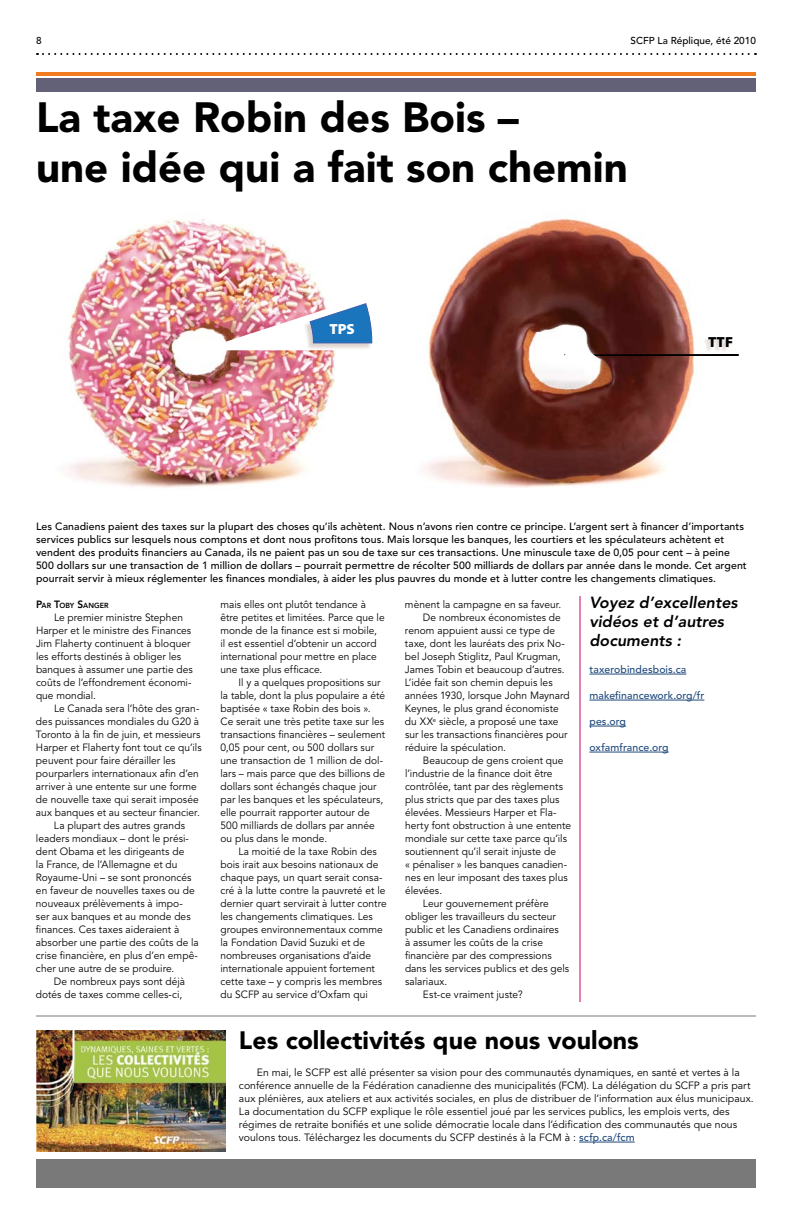
<style>
.page{position:relative;width:792px;height:1224px;background:#fff}
.page>*{position:absolute;margin:0;border:0;box-sizing:border-box;transform-origin:0 0}
.t1{font:900 42px/50.4px "Avenir LT Std";color:#000}
.t2{font:900 25px "Avenir LT Std";color:#000}
.t3{font:italic 800 16px/19.2px "Avenir LT Std";color:#000}
.t4{font:900 14.7px "Myriad Pro";color:#fff}
.t5{font:900 14.7px "Myriad Pro";color:#000}
.t6{font:10.5px/13px "Avenir LT Std";letter-spacing:.005em;color:#000}
.t7{font:500 10.5px/13px "Avenir LT Std";letter-spacing:.01em;color:#000}
.t8{font:500 10.5px "Avenir LT Std";letter-spacing:.01em;color:#1f497d}
.t9{font:500 10px "Avenir LT Std";color:#000}
.t10{font:800 7.3px "Avenir LT Std";letter-spacing:.01em;color:#000}
.s1{font-size:10.5px}
.s2{font-weight:500;color:#1f497d}
</style>
<div class="page">
<div style="left:36px;top:1160px;width:720px;height:28px;background:#797979"></div>
<svg style="left:37px;top:53px;width:719px;height:2px"></svg>
<img style="left:64px;top:219px;width:272px;height:269px">
<img style="left:426px;top:218px;width:274px;height:270px">
<svg style="left:595px;top:355px;width:144px;height:1px"></svg>
<img style="left:302px;top:350px;width:34px;height:2px">
<img style="left:199px;top:284px;width:174px;height:66px">
<img style="left:700px;top:339px;width:34px;height:17px">
<div style="left:563px;top:352px;width:33px;height:11px;background:#fff;border-radius:50%"></div>
<hr style="left:590px;top:674px;width:96px;height:1px;background:#1f497d">
<hr style="left:590px;top:700px;width:114px;height:1px;background:#1f497d">
<hr style="left:590px;top:726px;width:36px;height:1px;background:#1f497d">
<hr style="left:590px;top:752px;width:79px;height:1px;background:#1f497d">
<hr style="left:580px;top:596px;width:1px;height:406px;background:#c6006f">
<hr style="left:36px;top:72px;width:720px;height:4px;background:#f47c20">
<div style="left:36px;top:78px;width:720px;height:14px;background:#626178"></div>
<hr style="left:36px;top:1016px;width:720px;height:1px;background:#797979">
<img style="left:37px;top:1030px;width:189px;height:122px">
<hr style="left:579px;top:1142px;width:56px;height:1px;background:#1f497d">
<p class="t9" style="left:36px;top:34px;width:7px">8</p>
<p class="t9" style="left:631px;top:34px;width:127px">SCFP La Réplique, été 2010</p>
<h1 class="t1" style="left:36px;top:92px;width:593px">La taxe Robin des Bois –<br>une idée qui a fait son chemin</h1>
<h3 class="t4" style="left:329px;top:319px;width:27px">TPS</h3>
<h3 class="t5" style="left:708px;top:332px;width:26px">TTF</h3>
<p class="t7" style="left:36px;top:520px;width:712px">Les Canadiens paient des taxes sur la plupart des choses qu’ils achètent. Nous n’avons rien contre ce principe. L’argent sert à financer d’importants services publics sur lesquels nous comptons et dont nous profitons tous. Mais lorsque les banques, les courtiers et les spéculateurs achètent et vendent des produits financiers au Canada, ils ne paient pas un sou de taxe sur ces transactions. Une minuscule taxe de 0,05 pour cent – à peine 500 dollars sur une transaction de 1 million de dollars – pourrait permettre de récolter 500 milliards de dollars par année dans le monde. Cet argent pourrait servir à mieux réglementer les finances mondiales, à aider les plus pauvres du monde et à lutter contre les changements climatiques.</p>
<p class="t10" style="left:36px;top:601px;width:74px"><span class="s1">P</span>AR <span class="s1">T</span>OBY <span class="s1">S</span>ANGER</p>
<p class="t6" style="left:36px;top:611px;width:158px;text-indent:18px">Le premier ministre Stephen<br>Harper et le ministre des Finances<br>Jim Flaherty continuent à bloquer les efforts destinés à obliger les banques à assumer une partie des coûts de l’effondrement économi&shy;que mondial.</p>
<p class="t6" style="left:54px;top:702px;width:147px">Le Canada sera l’hôte des gran-</p>
<p class="t6" style="left:36px;top:715px;width:165px">des puissances mondiales du G20 à</p>
<p class="t6" style="left:36px;top:728px;width:166px">Toronto à la fin de juin, et messieurs</p>
<p class="t6" style="left:36px;top:741px;width:167px">Harper et Flaherty font tout ce qu’ils</p>
<p class="t6" style="left:36px;top:754px;width:141px">peuvent pour faire dérailler les</p>
<p class="t6" style="left:36px;top:767px;width:164px">pourparlers internationaux afin d’en</p>
<p class="t6" style="left:36px;top:780px;width:162px">arriver à une entente sur une forme</p>
<p class="t6" style="left:36px;top:793px;width:164px">de nouvelle taxe qui serait imposée</p>
<p class="t6" style="left:36px;top:806px;width:165px">aux banques et au secteur financier.</p>
<p class="t6" style="left:54px;top:819px;width:133px">La plupart des autres grands</p>
<p class="t6" style="left:36px;top:832px;width:155px">leaders mondiaux – dont le prési-</p>
<p class="t6" style="left:36px;top:845px;width:150px">dent Obama et les dirigeants de</p>
<p class="t6" style="left:36px;top:858px;width:143px">la France, de l’Allemagne et du</p>
<p class="t6" style="left:36px;top:871px;width:157px">Royaume-Uni – se sont prononcés</p>
<p class="t6" style="left:36px;top:884px;width:160px">en faveur de nouvelles taxes ou de</p>
<p class="t6" style="left:36px;top:897px;width:149px">nouveaux prélèvements à impo-</p>
<p class="t6" style="left:36px;top:910px;width:156px">ser aux banques et au monde des</p>
<p class="t6" style="left:36px;top:923px;width:145px">finances. Ces taxes aideraient à</p>
<p class="t6" style="left:36px;top:936px;width:164px">absorber une partie des coûts de la</p>
<p class="t6" style="left:36px;top:949px;width:164px">crise financière, en plus d’en empê-</p>
<p class="t6" style="left:36px;top:962px;width:140px">cher une autre de se produire.</p>
<p class="t6" style="left:54px;top:975px;width:133px">De nombreux pays sont déjà</p>
<p class="t6" style="left:36px;top:988px;width:148px">dotés de taxes comme celles-ci,</p>
<p class="t6" style="left:220px;top:598px;width:166px">mais elles ont plutôt tendance à être petites et limitées. Parce que le monde de la finance est si mobile,<br>il est essentiel d’obtenir un accord international pour mettre en place une taxe plus efficace.</p>
<p class="t6" style="left:220px;top:676px;width:166px;text-indent:18px">Il y a quelques propositions sur la table, dont la plus populaire a été baptisée « taxe Robin des bois ».<br>Ce serait une très petite taxe sur les transactions financières – seulement 0,05 pour cent, ou 500 dollars sur une transaction de 1 million de dol&shy;lars – mais parce que des billions de dollars sont échangés chaque jour par les banques et les spéculateurs, elle pourrait rapporter autour de 500 milliards de dollars par année ou plus dans le monde.</p>
<p class="t6" style="left:220px;top:845px;width:168px;text-indent:18px">La moitié de la taxe Robin des bois irait aux besoins nationaux de chaque pays, un quart serait consa&shy;cré à la lutte contre la pauvreté et le dernier quart servirait à lutter contre les changements climatiques. Les groupes environnementaux comme la Fondation David Suzuki et de nombreuses organisations d’aide internationale appuient fortement cette taxe – y compris les membres du SCFP au service d’Oxfam qui</p>
<p class="t6" style="left:405px;top:598px;width:158px">mènent la campagne en sa faveur.</p>
<p class="t6" style="left:423px;top:611px;width:139px">De nombreux économistes de</p>
<p class="t6" style="left:405px;top:624px;width:152px">renom appuient aussi ce type de</p>
<p class="t6" style="left:405px;top:637px;width:161px">taxe, dont les lauréats des prix No-</p>
<p class="t6" style="left:405px;top:650px;width:157px">bel Joseph Stiglitz, Paul Krugman,</p>
<p class="t6" style="left:405px;top:663px;width:161px">James Tobin et beaucoup d’autres.</p>
<p class="t6" style="left:405px;top:676px;width:149px">L’idée fait son chemin depuis les</p>
<p class="t6" style="left:405px;top:689px;width:166px">années 1930, lorsque John Maynard</p>
<p class="t6" style="left:405px;top:702px;width:155px">Keynes, le plus grand économiste</p>
<p class="t6" style="left:405px;top:715px;width:155px">du XX<sup>e</sup> siècle, a proposé une taxe</p>
<p class="t6" style="left:405px;top:728px;width:164px">sur les transactions financières pour</p>
<p class="t6" style="left:405px;top:741px;width:103px">réduire la spéculation.</p>
<p class="t6" style="left:423px;top:754px;width:142px">Beaucoup de gens croient que</p>
<p class="t6" style="left:405px;top:767px;width:149px">l’industrie de la finance doit être</p>
<p class="t6" style="left:405px;top:780px;width:160px">contrôlée, tant par des règlements</p>
<p class="t6" style="left:405px;top:793px;width:156px">plus stricts que par des taxes plus</p>
<p class="t6" style="left:405px;top:806px;width:153px">élevées. Messieurs Harper et Fla-</p>
<p class="t6" style="left:405px;top:819px;width:168px">herty font obstruction à une entente</p>
<p class="t6" style="left:405px;top:832px;width:164px">mondiale sur cette taxe parce qu’ils</p>
<p class="t6" style="left:405px;top:845px;width:153px">soutiennent qu’il serait injuste de</p>
<p class="t6" style="left:405px;top:858px;width:164px">« pénaliser » les banques canadien-</p>
<p class="t6" style="left:405px;top:871px;width:164px">nes en leur imposant des taxes plus</p>
<p class="t6" style="left:405px;top:884px;width:39px">élevées.</p>
<p class="t6" style="left:423px;top:897px;width:127px">Leur gouvernement préfère</p>
<p class="t6" style="left:405px;top:910px;width:152px">obliger les travailleurs du secteur</p>
<p class="t6" style="left:405px;top:923px;width:155px">public et les Canadiens ordinaires</p>
<p class="t6" style="left:405px;top:936px;width:140px">à assumer les coûts de la crise</p>
<p class="t6" style="left:405px;top:949px;width:148px">financière par des compressions</p>
<p class="t6" style="left:405px;top:962px;width:166px">dans les services publics et des gels</p>
<p class="t6" style="left:405px;top:975px;width:44px">salariaux.</p>
<p class="t6" style="left:423px;top:988px;width:101px">Est-ce vraiment juste?</p>
<h3 class="t3" style="left:590px;top:593px;width:150px">Voyez d’excellentes vidéos et d’autres documents :</h3>
<p class="t8" style="left:590px;top:663px;width:98px">taxerobindesbois.ca</p>
<p class="t8" style="left:590px;top:689px;width:116px">makefinancework.org/fr</p>
<p class="t8" style="left:590px;top:715px;width:38px">pes.org</p>
<p class="t8" style="left:590px;top:741px;width:81px">oxfamfrance.org</p>
<h2 class="t2" style="left:239px;top:1025px;width:401px">Les collectivités que nous voulons</h2>
<p class="t6" style="left:239px;top:1066px;width:516px;text-indent:18px">En mai, le SCFP est allé présenter sa vision pour des communautés dynamiques, en santé et vertes à la conférence annuelle de la Fédération canadienne des municipalités (FCM). La délégation du SCFP a pris part aux plénières, aux ateliers et aux activités sociales, en plus de distribuer de l’information aux élus municipaux.<br>La documentation du SCFP explique le rôle essentiel joué par les services publics, les emplois verts, des régimes de retraite bonifiés et une solide démocratie locale dans l’édification des communautés que nous voulons tous. Téléchargez les documents du SCFP destinés à la FCM à : <span class="s2">scfp.ca/fcm</span></p>
</div>
